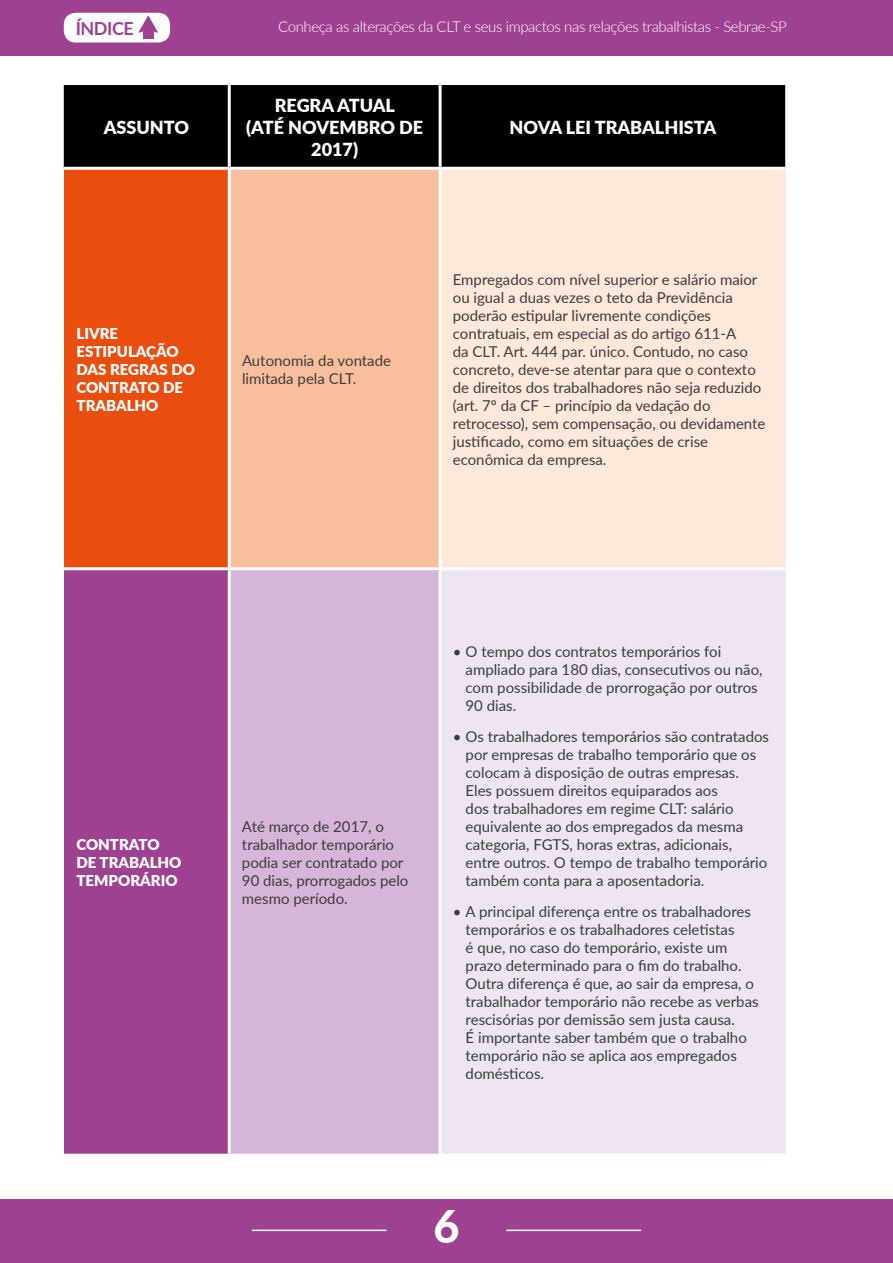
<style>
.page{position:relative;width:893px;height:1263px;background:#fff}
.page>*{position:absolute;margin:0;border:0;box-sizing:border-box;transform-origin:0 0}
.t1{font:800 45px "Lato";color:#fff}
.t2{font:900 18px/21.6px "Lato";color:#fff;text-align:center}
.t3{font:700 18px "Lato";letter-spacing:-.025em;color:#9f4191}
.t4{font:15px/18px "Lato";color:#3c3c3b}
.t5{font:900 15px/18px "Lato";color:#fff}
.t6{font:300 15px "Lato";letter-spacing:-.025em;color:#fff}
</style>
<div class="page">
<div style="left:0;top:0;width:893px;height:55px;background:#9f4191"></div>
<div style="left:0;top:1199px;width:893px;height:64px;background:#9f4191"></div>
<div style="left:64px;top:13px;width:106px;height:30px;background:#fff;border-radius:12px"></div>
<svg style="left:138px;top:15px;width:20px;height:18px"></svg>
<div style="left:143px;top:28px;width:11px;height:11px;background:#9f4191"></div>
<hr style="left:252px;top:1229px;width:134px;height:2px;background:#fff">
<hr style="left:506px;top:1229px;width:135px;height:2px;background:#fff">
<div style="left:64px;top:85px;width:721px;height:82px;background:#000"></div>
<div style="left:64px;top:168px;width:165px;height:401px;background:#e94e0f"></div>
<div style="left:229px;top:168px;width:211px;height:401px;background:#f9bf9c"></div>
<div style="left:440px;top:168px;width:345px;height:401px;background:#fde8da"></div>
<div style="left:64px;top:569px;width:165px;height:586px;background:#9f4191"></div>
<div style="left:229px;top:569px;width:211px;height:586px;background:#d5b6d8"></div>
<div style="left:440px;top:569px;width:345px;height:586px;background:#efe4f2"></div>
<hr style="left:228px;top:170px;width:3px;height:397px;background:#fff">
<hr style="left:439px;top:170px;width:3px;height:397px;background:#fff">
<hr style="left:64px;top:567px;width:165px;height:3px;background:#fff">
<hr style="left:229px;top:567px;width:211px;height:3px;background:#fff">
<hr style="left:228px;top:570px;width:3px;height:584px;background:#fff">
<hr style="left:440px;top:567px;width:345px;height:3px;background:#fff">
<hr style="left:439px;top:570px;width:3px;height:584px;background:#fff">
<hr style="left:64px;top:1154px;width:165px;height:3px;background:#fff">
<hr style="left:229px;top:1154px;width:211px;height:3px;background:#fff">
<hr style="left:440px;top:1154px;width:345px;height:3px;background:#fff">
<hr style="left:228px;top:85px;width:3px;height:82px;background:#fff">
<hr style="left:439px;top:85px;width:3px;height:82px;background:#fff">
<hr style="left:64px;top:167px;width:165px;height:3px;background:#fff">
<hr style="left:229px;top:167px;width:211px;height:3px;background:#fff">
<hr style="left:440px;top:167px;width:345px;height:3px;background:#fff">
<p class="t3" style="left:76px;top:15px;width:60px">ÍNDICE</p>
<p class="t6" style="left:278px;top:17px;width:510px">Conheça as alterações da CLT e seus impactos nas relações trabalhistas - Sebrae-SP</p>
<p class="t2" style="left:104px;top:116px;width:87px">ASSUNTO</p>
<p class="t5" style="left:77px;top:323px;width:120px">LIVRE<br>ESTIPULAÇÃO<br>DAS REGRAS DO<br>CONTRATO DE<br>TRABALHO</p>
<p class="t2" style="left:246px;top:94px;width:179px">REGRA ATUAL<br>(ATÉ NOVEMBRO DE<br>2017)</p>
<p class="t2" style="left:509px;top:116px;width:208px">NOVA LEI TRABALHISTA</p>
<p class="t4" style="left:242px;top:350px;width:151px">Autonomia da vontade limitada pela CLT.</p>
<p class="t4" style="left:453px;top:269px;width:314px">Empregados com nível superior e salário maior ou igual a duas vezes o teto da Previdência poderão estipular livremente condições contratuais, em especial as do artigo 611-A<br>da CLT. Art. 444 par. único. Contudo, no caso concreto, deve-se atentar para que o contexto de direitos dos trabalhadores não seja reduzido (art. 7º da CF – princípio da vedação do retrocesso), sem compensação, ou devidamente justificado, como em situações de crise econômica da empresa.</p>
<p class="t5" style="left:77px;top:835px;width:106px">CONTRATO<br>DE TRABALHO<br>TEMPORÁRIO</p>
<p class="t4" style="left:242px;top:817px;width:168px">Até março de 2017, o trabalhador temporário podia ser contratado por<br>90 dias, prorrogados pelo mesmo período.</p>
<p class="t4" style="left:466px;top:642px;width:299px;text-indent:-13px">• O tempo dos contratos temporários foi ampliado para 180 dias, consecutivos ou não, com possibilidade de prorrogação por outros 90 dias.</p>
<p class="t4" style="left:466px;top:727px;width:305px;text-indent:-13px">• Os trabalhadores temporários são contratados por empresas de trabalho temporário que os colocam à disposição de outras empresas.<br>Eles possuem direitos equiparados aos<br>dos trabalhadores em regime CLT: salário equivalente ao dos empregados da mesma categoria, FGTS, horas extras, adicionais, entre outros. O tempo de trabalho temporário também conta para a aposentadoria.</p>
<p class="t4" style="left:466px;top:902px;width:295px;text-indent:-13px">• A principal diferença entre os trabalhadores temporários e os trabalhadores celetistas<br>é que, no caso do temporário, existe um prazo determinado para o fim do trabalho.<br>Outra diferença é que, ao sair da empresa, o trabalhador temporário não recebe as verbas rescisórias por demissão sem justa causa.<br>É importante saber também que o trabalho temporário não se aplica aos empregados domésticos.</p>
<h1 class="t1" style="left:433px;top:1193px;width:28px">6</h1>
</div>
